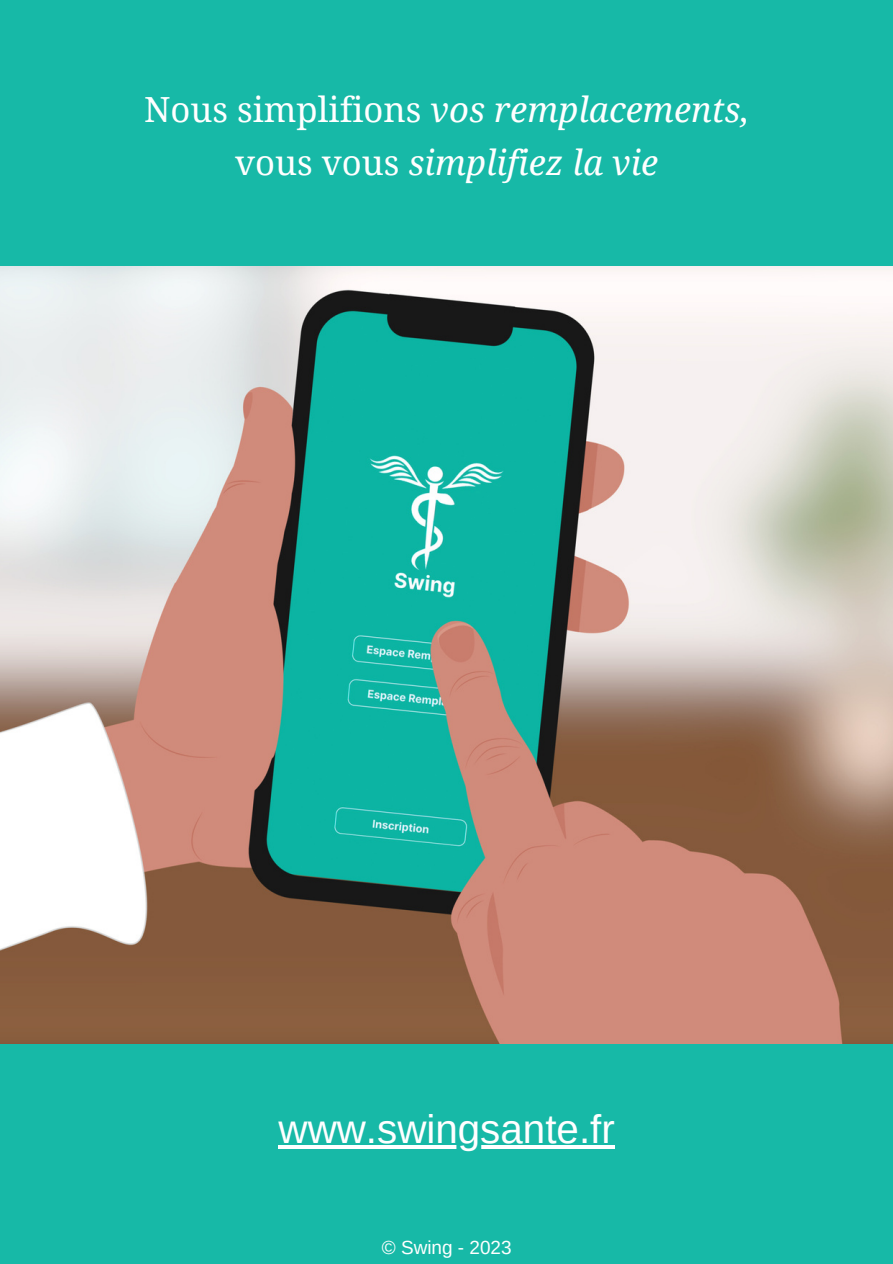
<style>
.page{position:relative;width:893px;height:1264px;background:#fff}
.page>*{position:absolute;margin:0;border:0;box-sizing:border-box;transform-origin:0 0}
.t1{font:40.35px "Arimo";color:#fff}
.t2{font:italic 34.65px "Droid Serif";color:#fff}
.t3{font:18.9px "Arimo";color:#fff}
.s1{font-style:normal}
</style>
<div class="page">
<div style="left:0;top:0;width:892px;height:1263px;background:#17b9a7"></div>
<img style="left:0;top:267px;width:892px;height:776px">
<hr style="left:278px;top:1145px;width:337px;height:3px;background:#fff">
<p class="t2" style="left:144px;top:90px;width:606px"><span class="s1">Nous simplifions</span> vos remplacements,</p>
<p class="t2" style="left:235px;top:143px;width:424px"><span class="s1">vous vous</span> simplifiez la vie</p>
<p class="t1" style="left:278px;top:1106px;width:338px">www.swingsante.fr</p>
<p class="t3" style="left:382px;top:1236px;width:131px">© Swing - 2023</p>
</div>
